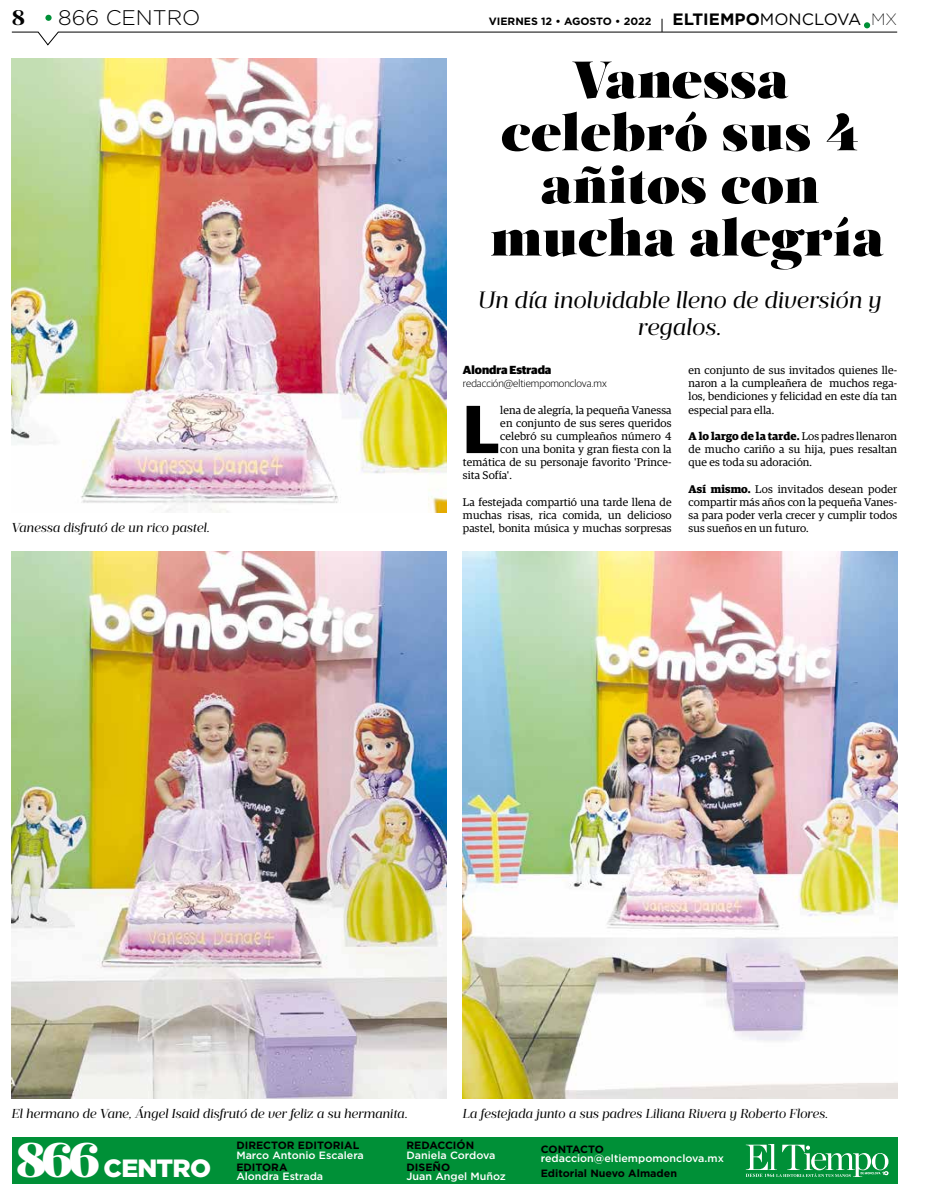
<style>
.page{position:relative;width:931px;height:1204px;background:#fff}
.page>*{position:absolute;margin:0;border:0;box-sizing:border-box;transform-origin:0 0}
.t1{font:700 68.12px "Guardian Sans";color:#000}
.t2{font:51.75px/52.6px "Salome";color:#000;text-align:center}
.t3{font:900 25px "Gotham";letter-spacing:-.03em;color:#fff}
.t4{font:italic 23.5px/26.4px "Prumo Deck";color:#000;text-align:center}
.t5{font:300 21.12px "Gotham";color:#000}
.t6{font:700 21.12px "Prumo Deck";color:#000}
.t7{font:700 16.5px "Gotham";color:#000}
.t8{font:italic 12.88px "Prumo Deck";color:#000}
.t9{font:900 11.75px "Guardian Sans";color:#000}
.t10{font:11.12px/13.1px "Guardian Egyp";letter-spacing:.01em;color:#000;text-align:justify}
.t11{font:500 10.62px "Gotham";color:#fff}
.t12{font:700 10.62px "Gotham";color:#000}
.t13{font:300 10.62px "Guardian Sans";color:#000}
.t14{font:700 10.62px "Gotham";letter-spacing:-.02em;color:#000}
.s1{font-weight:400}
.s2{font-weight:200}
.s3{font-weight:700}
.s4{font-family:"Prumo Deck";font-size:48.5px}
</style>
<div class="page">
<img style="left:463px;top:552px;width:434px;height:546px">
<img style="left:12px;top:58px;width:434px;height:454px">
<img style="left:12px;top:552px;width:434px;height:546px">
<div style="left:12px;top:1137px;width:885px;height:46px;background:#009037"></div>
<svg style="left:745px;top:1144px;width:143px;height:33px"></svg>
<div style="left:45px;top:15px;width:7px;height:6px;background:#009037;border-radius:50%"></div>
<svg style="left:11px;top:19px;width:886px;height:26px"></svg>
<h3 class="t6" style="left:12px;top:4px;width:15px">8</h3>
<h3 class="t5" style="left:58px;top:4px;width:144px">866 CENTRO</h3>
<p class="t12" style="left:488px;top:15px;width:164px">VIERNES 12 • AGOSTO • 2022</p>
<h3 class="t7" style="left:672px;top:9px;width:226px">ELTIEMPO<span class="s1">MONCLOVA</span> <span class="s2">MX</span></h3>
<p class="t8" style="left:12px;top:520px;width:199px">Vanessa disfrutó de un rico pastel.</p>
<h2 class="t2" style="left:490px;top:53px;width:395px">Vanessa celebró sus 4 añitos con mucha alegría</h2>
<h3 class="t4" style="left:478px;top:287px;width:405px">Un día inolvidable lleno de diversión y regalos.</h3>
<p class="t9" style="left:463px;top:361px;width:90px">Alondra Estrada</p>
<p class="t13" style="left:463px;top:376px;width:145px">redacción@eltiempomonclova.mx</p>
<p class="t10" style="left:688px;top:363px;width:210px">en conjunto de sus invitados quienes lle&shy;naron a la cumpleañera de muchos rega&shy;los, bendiciones y felicidad en este día tan especial para ella.</p>
<p class="t10" style="left:688px;top:429px;width:210px"><span class="s3">A lo largo de la tarde.</span> Los padres llenaron de mucho cariño a su hija, pues resaltan que es toda su adoración.</p>
<p class="t10" style="left:688px;top:481px;width:210px"><span class="s3">Así mismo.</span> Los invitados desean poder compartir más años con la pequeña Vanes&shy;sa para poder verla crecer y cumplir todos sus sueños en un futuro.</p>
<h1 class="t1" style="left:463px;top:378px;width:38px">L</h1>
<p class="t10" style="left:500px;top:402px;width:173px">lena de alegría, la pequeña Vanessa</p>
<p class="t10" style="left:500px;top:416px;width:173px">en conjunto de sus seres queridos</p>
<p class="t10" style="left:500px;top:429px;width:173px">celebró su cumpleaños número 4</p>
<p class="t10" style="left:500px;top:442px;width:173px">con una bonita y gran fiesta con la</p>
<p class="t10" style="left:463px;top:455px;width:210px">temática de su personaje favorito 'Prince-</p>
<p class="t10" style="left:463px;top:468px;width:50px">sita Sofía'.</p>
<p class="t10" style="left:463px;top:494px;width:210px">La festejada compartió una tarde llena de muchas risas, rica comida, un delicioso pastel, bonita música y muchas sorpresas</p>
<p class="t8" style="left:12px;top:1105px;width:397px">El hermano de Vane, Ángel Isaid disfrutó de ver feliz a su hermanita.</p>
<p class="t8" style="left:463px;top:1105px;width:367px">La festejada junto a sus padres Liliana Rivera y Roberto Flores.</p>
<h3 class="t3" style="left:16px;top:1151px;width:197px"><span class="s4">866</span> CENTRO</h3>
<p class="t12" style="left:236px;top:1138px;width:124px">DIRECTOR EDITORIAL</p>
<p class="t11" style="left:236px;top:1148px;width:129px">Marco Antonio Escalera</p>
<p class="t12" style="left:236px;top:1160px;width:53px">EDITORA</p>
<p class="t11" style="left:236px;top:1169px;width:88px">Alondra Estrada</p>
<p class="t12" style="left:406px;top:1138px;width:69px">REDACCIÓN</p>
<p class="t11" style="left:406px;top:1148px;width:90px">Daniela Cordova</p>
<p class="t12" style="left:406px;top:1160px;width:45px">DISEÑO</p>
<p class="t11" style="left:406px;top:1169px;width:101px">Juan Angel Muñoz</p>
<p class="t14" style="left:541px;top:1142px;width:64px">CONTACTO</p>
<p class="t11" style="left:541px;top:1151px;width:184px">redaccion@eltiempomonclova.mx</p>
<p class="t12" style="left:541px;top:1166px;width:138px">Editorial Nuevo Almaden</p>
</div>
